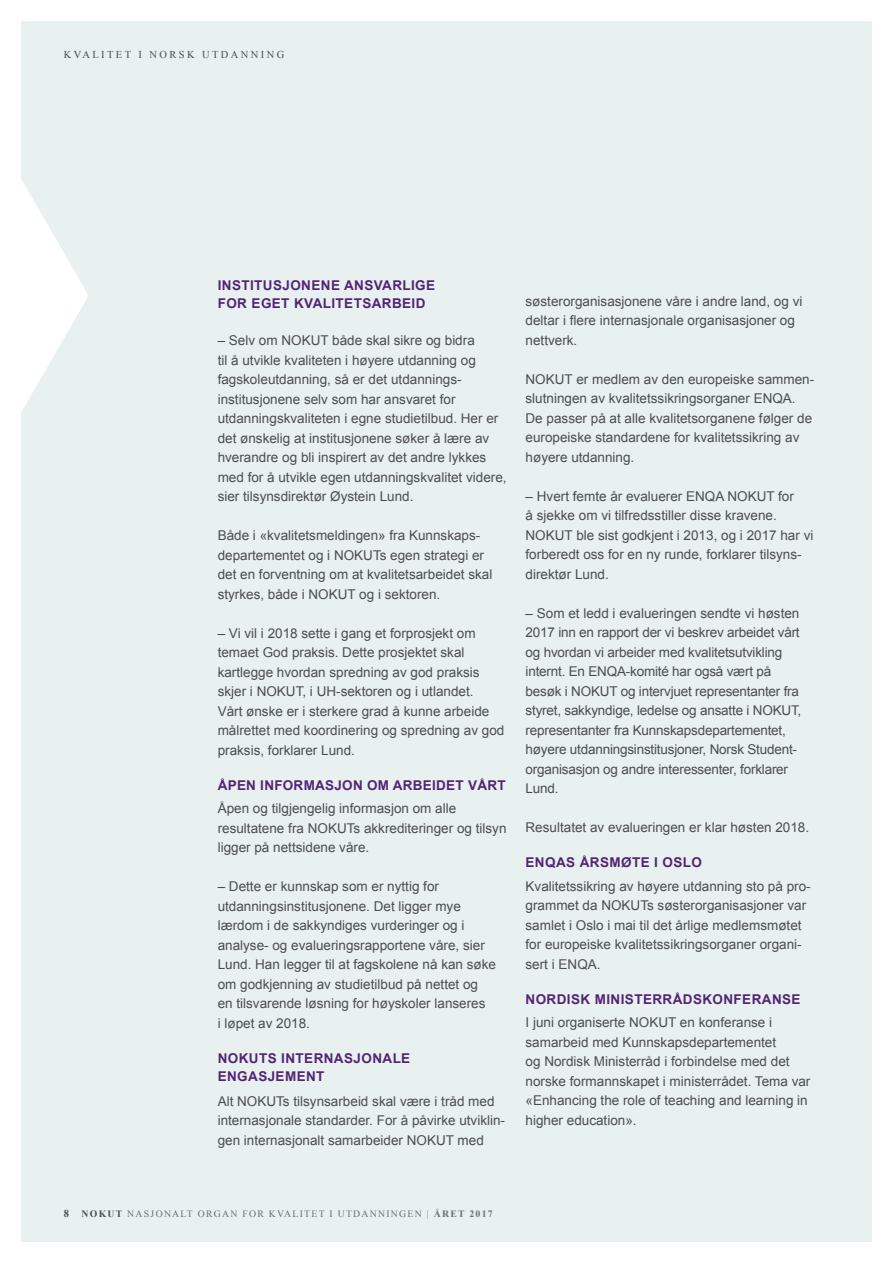
<style>
.page{position:relative;width:893px;height:1263px;background:#fff}
.page>*{position:absolute;margin:0;border:0;box-sizing:border-box;transform-origin:0 0}
.t1{font:13.5px/19.5px "Arial";color:#4d4d4f}
.t2{font:700 13.5px/18px "Arial";letter-spacing:.03em;color:#532575}
.t3{font:10.5px "Times New Roman";letter-spacing:.23em;color:#4d4d4f}
.t4{font:9.75px "Times New Roman";letter-spacing:.13em;color:#6d6e71}
.s1{font-weight:700;font-size:10.5px;color:#4d4d4f}
.s2{font-weight:700;color:#4d4d4f}
.s3{font-weight:700}
</style>
<div class="page">
<div style="left:21px;top:21px;width:851px;height:1221px;background:#e8f0f0"></div>
<svg style="left:21px;top:179px;width:66px;height:233px"></svg>
<p class="t3" style="left:64px;top:47px;width:222px">KVALITET I NORSK UTDANNING</p>
<p class="t2" style="left:218px;top:277px;width:219px">INSTITUSJONENE ANSVARLIGE<br>FOR EGET KVALITETSARBEID</p>
<p class="t1" style="left:218px;top:331px;width:290px">– Selv om NOKUT både skal sikre og bidra<br>til å utvikle kvaliteten i høyere utdanning og fagskoleutdanning, så er det utdannings&shy;institusjonene selv som har ansvaret for utdanningskvaliteten i egne studietilbud. Her er det ønskelig at institusjonene søker å lære av hverandre og bli inspirert av det andre lykkes med for å utvikle egen utdanningskvalitet videre, sier tilsynsdirektør Øystein Lund.</p>
<p class="t1" style="left:218px;top:526px;width:276px">Både i «kvalitetsmeldingen» fra Kunnskaps&shy;departementet og i NOKUTs egen strategi er det en forventning om at kvalitetsarbeidet skal styrkes, både i NOKUT og i sektoren.</p>
<p class="t1" style="left:218px;top:623px;width:288px">– Vi vil i 2018 sette i gang et forprosjekt om temaet God praksis. Dette prosjektet skal kartlegge hvordan spredning av god praksis skjer i NOKUT, i UH-sektoren og i utlandet.<br>Vårt ønske er i sterkere grad å kunne arbeide målrettet med koordinering og spredning av god praksis, forklarer Lund.</p>
<p class="t2" style="left:218px;top:776px;width:289px">ÅPEN INFORMASJON OM ARBEIDET VÅRT</p>
<p class="t1" style="left:218px;top:799px;width:290px">Åpen og tilgjengelig informasjon om alle resultatene fra NOKUTs akkrediteringer og tilsyn ligger på nettsidene våre.</p>
<p class="t1" style="left:218px;top:877px;width:280px">– Dette er kunnskap som er nyttig for utdanningsinstitusjonene. Det ligger mye lærdom i de sakkyndiges vurderinger og i analyse- og evalueringsrapportene våre, sier Lund. Han legger til at fagskolene nå kan søke om godkjenning av studietilbud på nettet og en tilsvarende løsning for høyskoler lanseres<br>i løpet av 2018.</p>
<p class="t2" style="left:218px;top:1049px;width:194px">NOKUTS INTERNASJONALE<br>ENGASJEMENT</p>
<p class="t1" style="left:218px;top:1091px;width:289px">Alt NOKUTs tilsynsarbeid skal være i tråd med internasjonale standarder. For å påvirke utviklin&shy;gen internasjonalt samarbeider NOKUT med</p>
<p class="t1" style="left:526px;top:292px;width:278px">søsterorganisasjonene våre i andre land, og vi deltar i flere internasjonale organisasjoner og nettverk.</p>
<p class="t1" style="left:526px;top:369px;width:290px">NOKUT er medlem av den europeiske sammen&shy;slutningen av kvalitetssikringsorganer ENQA.<br>De passer på at alle kvalitetsorganene følger de europeiske standardene for kvalitetssikring av høyere utdanning.</p>
<p class="t1" style="left:526px;top:486px;width:289px">– Hvert femte år evaluerer ENQA NOKUT for<br>å sjekke om vi tilfredsstiller disse kravene.<br>NOKUT ble sist godkjent i 2013, og i 2017 har vi forberedt oss for en ny runde, forklarer tilsyns&shy;direktør Lund.</p>
<p class="t1" style="left:526px;top:603px;width:277px">– Som et ledd i evalueringen sendte vi høsten 2017 inn en rapport der vi beskrev arbeidet vårt og hvordan vi arbeider med kvalitetsutvikling internt. En ENQA-komité har også vært på besøk i NOKUT og intervjuet representanter fra styret, sakkyndige, ledelse og ansatte i NOKUT, representanter fra Kunnskapsdepartementet, høyere utdanningsinstitusjoner, Norsk Student&shy;organisasjon og andre interessenter, forklarer Lund.</p>
<p class="t1" style="left:526px;top:818px;width:285px">Resultatet av evalueringen er klar høsten 2018.</p>
<p class="t2" style="left:526px;top:854px;width:178px">ENQAS ÅRSMØTE I OSLO</p>
<p class="t1" style="left:526px;top:876px;width:287px">Kvalitetssikring av høyere utdanning sto på pro&shy;grammet da NOKUTs søsterorganisasjoner var samlet i Oslo i mai til det årlige medlemsmøtet for europeiske kvalitetssikringsorganer organi&shy;sert i ENQA.</p>
<p class="t2" style="left:526px;top:990px;width:276px">NORDISK MINISTERRÅDSKONFERANSE</p>
<p class="t1" style="left:526px;top:1013px;width:286px">I juni organiserte NOKUT en konferanse i samarbeid med Kunnskapsdepartementet<br>og Nordisk Ministerråd i forbindelse med det norske formannskapet i ministerrådet. Tema var «Enhancing the role of teaching and learning in higher education».</p>
<p class="t4" style="left:64px;top:1207px;width:430px"><span class="s1">8</span> <span class="s2">NOKUT</span> NASJONALT ORGAN FOR KVALITET I UTDANNINGEN | <span class="s3">ÅRET 2017</span></p>
</div>
